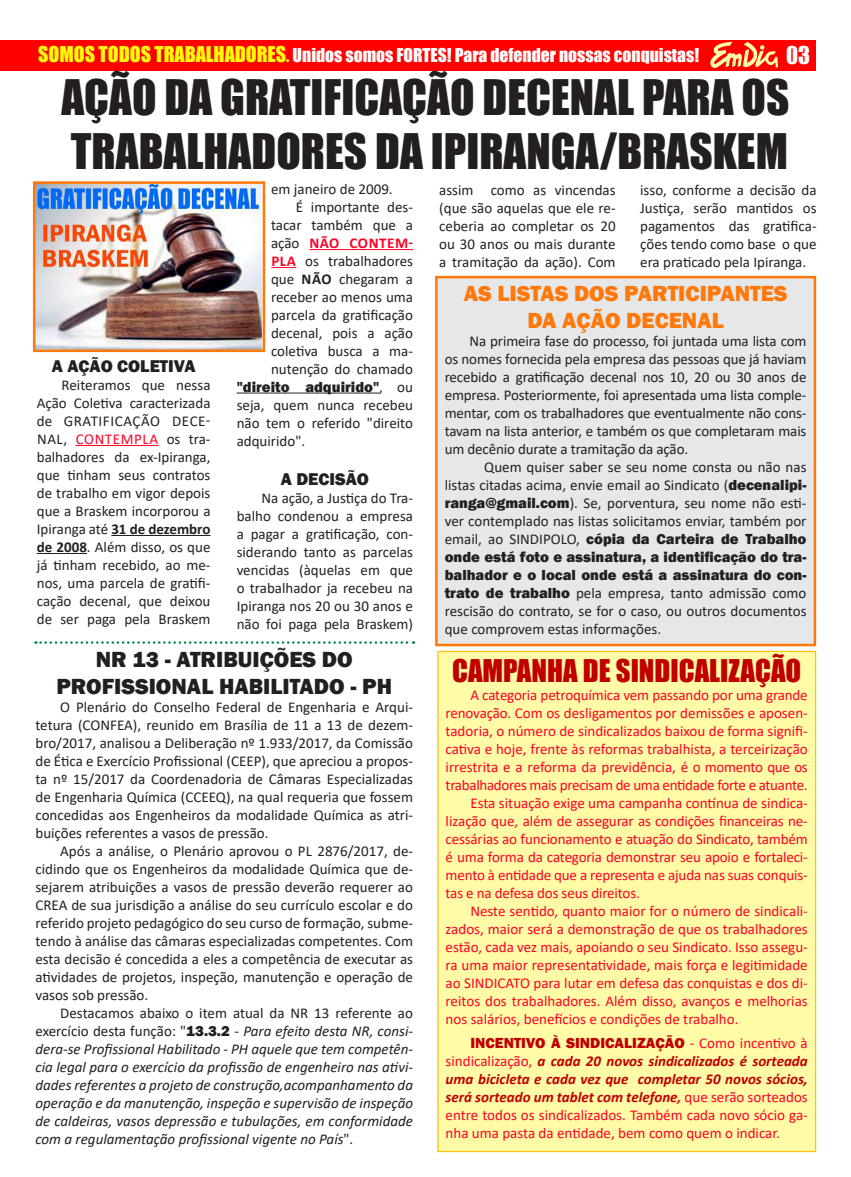
<style>
.page{position:relative;width:851px;height:1177px;background:#fff}
.page>*{position:absolute;margin:0;border:0;box-sizing:border-box;transform-origin:0 0}
.Titulos{font:45px "Impact";color:#231f20}
.Titulos-2{font:28.75px "Impact";color:#c00000}
.Texto{font:800 22.5px "Franklin Gothic";color:#231f20}
.Texto-2{font:800 22.5px "Franklin Gothic";color:#ff780a}
.t1{font:22.5px "Impact";color:#fff}
.t2{font:17.5px "Impact";color:#fff}
.Texto-3{font:800 17.5px "Franklin Gothic";color:#231f20}
.Texto-4{font:15px/18px "Calibri";color:#231f20;text-align:justify}
.Texto-5{font:15px/18px "Calibri";letter-spacing:-.01em;color:#ff0025;text-align:justify}
.Texto-6{font:italic 15px/18px "Calibri";color:#231f20;text-align:justify}
.Texto-7{font:800 15px "Franklin Gothic";color:#231f20}
.Texto-8{font:700 15px "Calibri";letter-spacing:.04em;color:#ff0025}
.s1{font-size:20px;color:#fffa0a}
.s2{color:#fffa0a}
.s3{font-weight:400;color:#231f20}
.s4{font-weight:700;color:#ff0025}
.s5{font-weight:700}
.s6{font-family:"Calibri";font-weight:400}
.s7{font-family:"Franklin Gothic";font-weight:800}
.s8{color:#ff0025}
.s9{font-style:normal}
.s10{font-family:"Franklin Gothic";font-weight:800;font-style:normal}
.s11{font-family:"Franklin Gothic";font-weight:800;color:#c00000}
.s12{font-weight:700;font-style:italic;color:#c00000}
.s13{font-weight:700;font-style:italic}
</style>
<div class="page">
<div style="left:0;top:41px;width:44px;height:30px;background:#f00"></div>
<div style="left:35px;top:40px;width:781px;height:30px;background:#f00"></div>
<svg style="left:710px;top:42px;width:67px;height:26px"></svg>
<hr style="left:76px;top:445px;width:82px;height:1px;background:#ff0025">
<hr style="left:111px;top:535px;width:99px;height:1px;background:#231f20">
<hr style="left:37px;top:553px;width:50px;height:1px;background:#231f20">
<svg style="left:35px;top:641px;width:379px;height:2px"></svg>
<hr style="left:309px;top:249px;width:104px;height:1px;background:#ff0025">
<svg style="left:271px;top:267px;width:25px;height:1px"></svg>
<hr style="left:237px;top:392px;width:142px;height:1px;background:#231f20">
<div style="left:436px;top:277px;width:378px;height:368px;background:#e6e7e9"></div>
<div style="left:435px;top:276px;width:381px;height:370px;border:2px solid #ff780a"></div>
<img style="left:36px;top:184px;width:226px;height:165px">
<div style="left:33px;top:181px;width:232px;height:171px;border:2px solid #ff780a"></div>
<div style="left:438px;top:651px;width:377px;height:500px;background:#fffba7"></div>
<p class="t2" style="left:38px;top:41px;width:662px"><span class="s1">SOMOS TODOS TRABALHADORES</span><span class="s2">.</span> Unidos somos FORTES! Para defender nossas conquistas!</p>
<p class="t1" style="left:786px;top:38px;width:25px">03</p>
<p class="Titulos" style="left:61px;top:62px;width:729px">AÇÃO DA GRATIFICAÇÃO DECENAL PARA OS</p>
<p class="Titulos" style="left:71px;top:116px;width:718px">TRABALHADORES DA IPIRANGA/BRASKEM</p>
<p class="Texto-4" style="left:271px;top:179px;width:123px">em janeiro de 2009.</p>
<p class="Texto-4" style="left:296px;top:197px;width:119px">É importante des-</p>
<p class="Texto-4" style="left:271px;top:215px;width:143px">tacar também que a</p>
<p class="Texto-8" style="left:271px;top:232px;width:143px"><span class="s3">ação</span> NÃO CONTEM-</p>
<p class="Texto-4" style="left:271px;top:251px;width:143px"><span class="s4">PLA</span> os trabalhadores</p>
<p class="Texto-4" style="left:271px;top:269px;width:143px">que <span class="s5">NÃO</span> chegaram a</p>
<p class="Texto-4" style="left:271px;top:287px;width:143px">receber ao menos uma</p>
<p class="Texto-4" style="left:271px;top:305px;width:143px">parcela da gratificação</p>
<p class="Texto-4" style="left:271px;top:323px;width:143px">decenal, pois a ação</p>
<p class="Texto-4" style="left:271px;top:341px;width:143px">coletiva busca a ma-</p>
<p class="Texto-4" style="left:271px;top:359px;width:143px">nutenção do chamado</p>
<p class="Texto-7" style="left:237px;top:377px;width:178px">"direito adquirido"<span class="s6">, ou</span></p>
<p class="Texto-4" style="left:237px;top:395px;width:178px">seja, quem nunca recebeu</p>
<p class="Texto-4" style="left:237px;top:413px;width:178px">não tem o referido "direito</p>
<p class="Texto-4" style="left:237px;top:431px;width:70px">adquirido".</p>
<p class="Texto-3" style="left:281px;top:468px;width:90px">A DECISÃO</p>
<p class="Texto-4" style="left:237px;top:488px;width:178px;text-indent:25px">Na ação, a Justiça do Tra&shy;balho condenou a empresa a pagar a gratificação, con&shy;siderando tanto as parcelas vencidas (àquelas em que o trabalhador ja recebeu na Ipiranga nos 20 ou 30 anos e não foi paga pela Braskem)</p>
<p class="Texto-4" style="left:439px;top:181px;width:178px">assim como as vincendas (que são aquelas que ele re&shy;ceberia ao completar os 20 ou 30 anos ou mais durante a tramitação da ação). Com</p>
<p class="Texto-4" style="left:640px;top:181px;width:178px">isso, conforme a decisão da Justiça, serão mantidos os pagamentos das gratifica&shy;ções tendo como base o que era praticado pela Ipiranga.</p>
<p class="Texto-2" style="left:463px;top:279px;width:325px">AS LISTAS DOS PARTICIPANTES</p>
<p class="Texto-2" style="left:527px;top:306px;width:198px">DA AÇÃO DECENAL</p>
<p class="Texto-4" style="left:444px;top:332px;width:363px;text-indent:25px">Na primeira fase do processo, foi juntada uma lista com os nomes fornecida pela empresa das pessoas que já haviam recebido a gratificação decenal nos 10, 20 ou 30 anos de empresa. Posteriormente, foi apresentada uma lista comple&shy;mentar, com os trabalhadores que eventualmente não cons&shy;tavam na lista anterior, e também os que completaram mais um decênio durate a tramitação da ação.</p>
<p class="Texto-4" style="left:444px;top:458px;width:363px;text-indent:39px">Quem quiser saber se seu nome consta ou não nas listas citadas acima, envie email ao Sindicato (<span class="s7">decenalipi&shy;ranga@gmail.com</span>). Se, porventura, seu nome não esti&shy;ver contemplado nas listas solicitamos enviar, também por email, ao SINDIPOLO, <span class="s7">cópia da Carteira de Trabalho onde está foto e assinatura, a identificação do tra&shy;balhador e o local onde está a assinatura do con&shy;trato de trabalho</span> pela empresa, tanto admissão como rescisão do contrato, se for o caso, ou outros documentos que comprovem estas informações.</p>
<p class="Texto-3" style="left:52px;top:354px;width:145px">A AÇÃO COLETIVA</p>
<p class="Texto-4" style="left:37px;top:375px;width:175px;text-indent:25px">Reiteramos que nessa Ação Coletiva caracterizada de GRATIFICAÇÃO DECE-NAL, <span class="s8">CONTEMPLA</span> os tra&shy;balhadores da ex-Ipiranga, que tinham seus contratos de trabalho em vigor depois que a Braskem incorporou a Ipiranga até <span class="s5">31 de dezembro de 2008</span>. Além disso, os que já tinham recebido, ao me&shy;nos, uma parcela de gratifi&shy;cação decenal, que deixou de ser paga pela Braskem</p>
<p class="Texto" style="left:96px;top:645px;width:258px">NR 13 - ATRIBUIÇÕES DO</p>
<p class="Texto" style="left:56px;top:672px;width:337px">PROFISSIONAL HABILITADO - PH</p>
<p class="Texto-4" style="left:35px;top:697px;width:379px;text-indent:25px">O Plenário do Conselho Federal de Engenharia e Arqui&shy;tetura (CONFEA), reunido em Brasília de 11 a 13 de dezem&shy;bro/2017, analisou a Deliberação nº 1.933/2017, da Comissão de Ética e Exercício Profissional (CEEP), que apreciou a propos&shy;ta nº 15/2017 da Coordenadoria de Câmaras Especializadas de Engenharia Química (CCEEQ), na qual requeria que fossem concedidas aos Engenheiros da modalidade Química as atri&shy;buições referentes a vasos de pressão.</p>
<p class="Texto-4" style="left:35px;top:841px;width:379px;text-indent:25px">Após a análise, o Plenário aprovou o PL 2876/2017, de&shy;cidindo que os Engenheiros da modalidade Química que de&shy;sejarem atribuições a vasos de pressão deverão requerer ao CREA de sua jurisdição a análise do seu currículo escolar e do referido projeto pedagógico do seu curso de formação, subme&shy;tendo à análise das câmaras especializadas competentes. Com esta decisão é concedida a eles a competência de executar as atividades de projetos, inspeção, manutenção e operação de vasos sob pressão.</p>
<p class="Texto-6" style="left:35px;top:1003px;width:379px;text-indent:25px"><span class="s9">Destacamos abaixo o item atual da NR 13 referente ao exercício desta função: "</span><span class="s10">13.3.2</span> <span class="s9">-</span> Para efeito desta NR, consi&shy;dera-se Profissional Habilitado - PH aquele que tem competên&shy;cia legal para o exercício da profissão de engenheiro nas ativi&shy;dades referentes a projeto de construção,acompanhamento da operação e da manutenção, inspeção e supervisão de inspeção de caldeiras, vasos depressão e tubulações, em conformidade com a regulamentação profissional vigente no País<span class="s9">".</span></p>
<p class="Titulos-2" style="left:452px;top:648px;width:350px">CAMPANHA DE SINDICALIZAÇÃO</p>
<p class="Texto-5" style="left:445px;top:685px;width:363px;text-indent:25px">A categoria petroquímica vem passando por uma grande renovação. Com os desligamentos por demissões e aposen&shy;tadoria, o número de sindicalizados baixou de forma signifi&shy;cativa e hoje, frente às reformas trabalhista, a terceirização irrestrita e a reforma da previdência, é o momento que os trabalhadores mais precisam de uma entidade forte e atuante.</p>
<p class="Texto-5" style="left:445px;top:793px;width:363px;text-indent:25px">Esta situação exige uma campanha contínua de sindica&shy;lização que, além de assegurar as condições financeiras ne&shy;cessárias ao funcionamento e atuação do Sindicato, também é uma forma da categoria demonstrar seu apoio e fortaleci&shy;mento à entidade que a representa e ajuda nas suas conquis&shy;tas e na defesa dos seus direitos.</p>
<p class="Texto-5" style="left:445px;top:901px;width:363px;text-indent:25px">Neste sentido, quanto maior for o número de sindicali&shy;zados, maior será a demonstração de que os trabalhadores estão, cada vez mais, apoiando o seu Sindicato. Isso assegu&shy;ra uma maior representatividade, mais força e legitimidade ao SINDICATO para lutar em defesa das conquistas e dos di&shy;reitos dos trabalhadores. Além disso, avanços e melhorias nos salários, benefícios e condições de trabalho.</p>
<p class="Texto-5" style="left:445px;top:1033px;width:363px;text-indent:25px"><span class="s11">INCENTIVO À SINDICALIZAÇÃO</span> - Como incentivo à sindicalização, <span class="s12">a cada 20 novos sindicalizados é sorteada uma bicicleta e cada vez que completar 50 novos sócios, será sorteado um tablet com telefone</span><span class="s13">,</span> que serão sorteados entre todos os sindicalizados. Também cada novo sócio ga&shy;nha uma pasta da entidade, bem como quem o indicar.</p>
</div>
